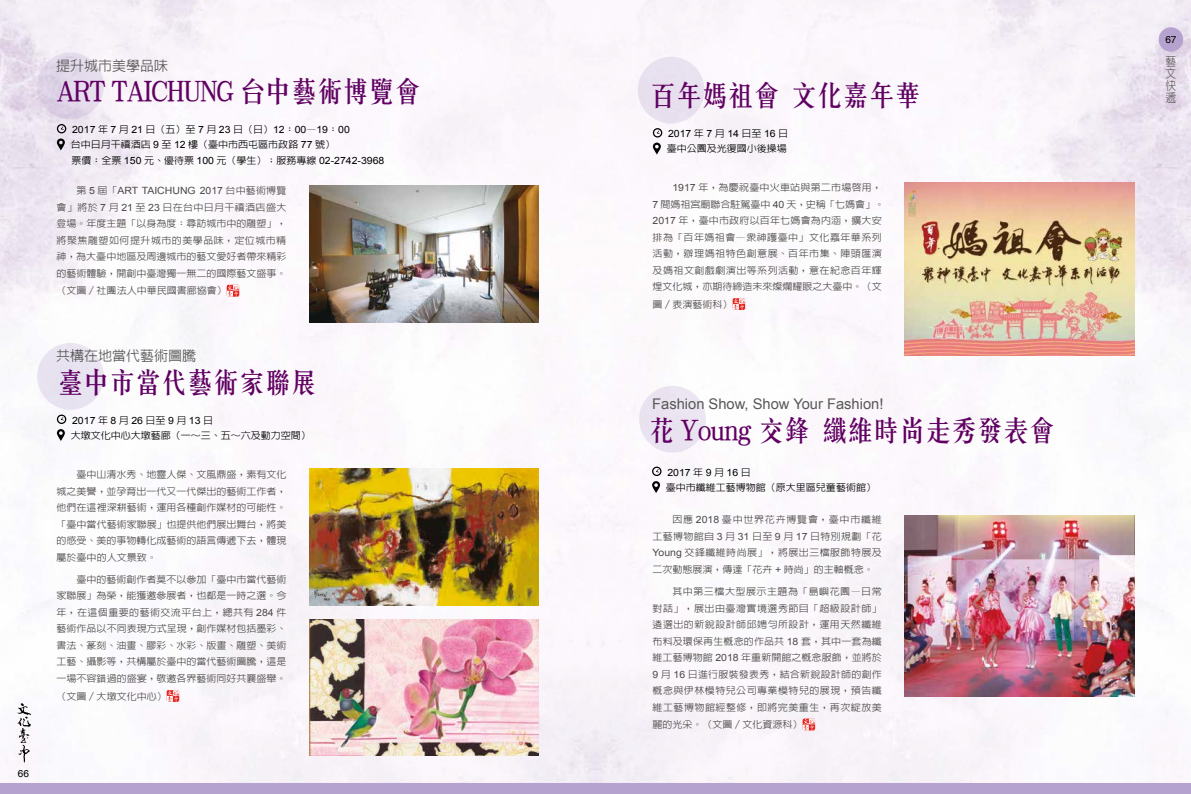
<style>
.page{position:relative;width:1191px;height:794px;background:#fff}
.page>*{position:absolute;margin:0;border:0;box-sizing:border-box;transform-origin:0 0}
.t1{font:500 28px "C Song 3 HK";letter-spacing:-.075em;color:#600062}
.t2{font:500 28px "C Song 3 HK";letter-spacing:-.05em;color:#600062}
.t3{font:14.7px "Arial";color:#595757}
.t4{font:500 14px "AR Hei B5";color:#595757}
.t5{font:300 12px/12px "AR Hei B5";color:#4c4948;text-align:justify;scale:.9 1}
.t6{font:10px "Arial";color:#000;scale:1.05 1}
.t7{font:10px "Arial";color:#4c4948;scale:1.05 1}
.t8{font:10px "Helvetica";color:#000}
.t9{font:500 9.5px/16.5px "AR Hei B5";color:#4c4948;text-align:justify;scale:1.05 1}
.t10{font:500 9.5px/16.5px "AR Hei B5";letter-spacing:.025em;color:#4c4948;scale:1.05 1}
.t11{font:500 9.5px/15.5px "AR Hei B5";color:#000;scale:1.05 1}
.s1{font-family:"AR Hei B5";font-weight:500;font-size:9.5px}
.s2{font-family:"Arial";font-weight:400;font-size:10px}
</style>
<div class="page">
<img style="left:0;top:0;width:1191px;height:783px">
<div style="left:0;top:783px;width:1191px;height:11px;background:#b5a2ce"></div>
<svg style="left:732px;top:298px;width:14px;height:12px"></svg>
<div style="left:637px;top:57px;width:67px;height:66px;background:#e8e1ef;border-radius:50%"></div>
<svg style="left:802px;top:718px;width:13px;height:12px"></svg>
<div style="left:639px;top:386px;width:67px;height:66px;background:#eae3f0;border-radius:50%"></div>
<svg style="left:652px;top:466px;width:9px;height:27px"></svg>
<img style="left:904px;top:515px;width:230px;height:182px">
<svg style="left:653px;top:128px;width:9px;height:9px"></svg>
<svg style="left:653px;top:143px;width:8px;height:11px"></svg>
<img style="left:904px;top:182px;width:230px;height:174px">
<svg style="left:227px;top:285px;width:13px;height:12px"></svg>
<svg style="left:167px;top:690px;width:13px;height:12px"></svg>
<div style="left:37px;top:52px;width:67px;height:67px;background:linear-gradient(to right,#dacfe4,#e7e0ee);border-radius:50%"></div>
<div style="left:37px;top:343px;width:67px;height:67px;background:#e8e3f0;border-radius:50%"></div>
<svg style="left:57px;top:124px;width:9px;height:26px"></svg>
<svg style="left:57px;top:414px;width:9px;height:27px"></svg>
<img style="left:309px;top:186px;width:229px;height:136px">
<img style="left:309px;top:469px;width:230px;height:137px">
<img style="left:309px;top:619px;width:230px;height:137px">
<div style="left:1158px;top:27px;width:25px;height:25px;background:#b5a2ce;border-radius:50%"></div>
<svg style="left:17px;top:703px;width:14px;height:60px"></svg>
<p class="t8" style="left:18px;top:768px;width:13px">66</p>
<h3 class="t4" style="left:56px;top:59px;width:113px">提升城市美學品味</h3>
<h1 class="t2" style="left:57px;top:70px;width:366px">ART TAICHUNG 台中藝術博覽會</h1>
<p class="t6" style="left:72px;top:123px;width:266px">2017 <span class="s1">年</span> 7 <span class="s1">月</span> 21 <span class="s1">日（五）至</span> 7 <span class="s1">月</span> 23 <span class="s1">日（日）</span>12<span class="s1">：</span>00<span class="s1">—</span>19<span class="s1">：</span>00</p>
<p class="t11" style="left:71px;top:137px;width:300px">台中日月千禧酒店 <span class="s2">9</span> 至 <span class="s2">12</span> 樓（臺中市西屯區市政路 <span class="s2">77</span> 號）<br>票價：全票 <span class="s2">150</span> 元、優待票 <span class="s2">100</span> 元（學生）；服務專線 <span class="s2">02-2742-3968</span></p>
<p class="t7" style="left:76px;top:184px;width:201px"><span class="s1">第</span> 5 <span class="s1">屆「</span>ART TAICHUNG 2017 <span class="s1">台中藝術博覽</span></p>
<p class="t9" style="left:57px;top:199px;width:220px">會」將於 <span class="s2">7</span> 月 <span class="s2">21</span> 至 <span class="s2">23</span> 日在台中日月千禧酒店盛大登場。年度主題「以身為度：尋訪城市中的雕塑」，將聚焦雕塑如何提升城市的美學品味，定位城市精神，為大臺中地區及周邊城市的藝文愛好者帶來精彩的藝術體驗，開創中臺灣獨一無二的國際藝文盛事。</p>
<p class="t9" style="left:57px;top:282px;width:163px">（文圖／社團法人中華民國書廊協會）</p>
<h3 class="t4" style="left:56px;top:349px;width:141px">共構在地當代藝術圖騰</h3>
<h1 class="t1" style="left:57px;top:361px;width:263px">臺中市當代藝術家聯展</h1>
<p class="t6" style="left:72px;top:414px;width:136px">2017<span class="s1">年</span>8<span class="s1">月</span>26<span class="s1">日至</span>9<span class="s1">月</span>13<span class="s1">日</span></p>
<p class="t11" style="left:71px;top:427px;width:230px">大墩文化中心大墩藝廊（一～三、五～六及動力空間）</p>
<p class="t9" style="left:57px;top:466px;width:220px;text-indent:20px">臺中山清水秀、地靈人傑、文風鼎盛，素有文化城之美譽，並孕育出一代又一代傑出的藝術工作者，他們在這裡深耕藝術，運用各種創作媒材的可能性。「臺中當代藝術家聯展」也提供他們展出舞台，將美的感受、美的事物轉化成藝術的語言傳遞下去，體現屬於臺中的人文景致。</p>
<p class="t9" style="left:57px;top:571px;width:220px;text-indent:20px">臺中的藝術創作者莫不以參加「臺中市當代藝術家聯展」為榮，能獲邀參展者，也都是一時之選。今年，在這個重要的藝術交流平台上，總共有 <span class="s2">284</span> 件藝術作品以不同表現方式呈現，創作媒材包括墨彩、書法、篆刻、油畫、膠彩、水彩、版畫、雕塑、美術工藝、攝影等，共構屬於臺中的當代藝術圖騰，這是一場不容錯過的盛宴，敬邀各界藝術同好共襄盛舉。</p>
<p class="t9" style="left:57px;top:687px;width:106px">（文圖／大墩文化中心）</p>
<h1 class="t1" style="left:649px;top:74px;width:274px">百年媽祖會 文化嘉年華</h1>
<p class="t6" style="left:668px;top:127px;width:116px">2017<span class="s1">年</span>7<span class="s1">月</span>14<span class="s1">日至</span>16<span class="s1">日</span></p>
<p class="t11" style="left:666px;top:141px;width:116px">臺中公園及光復國小後操場</p>
<p class="t10" style="left:652px;top:179px;width:222px;text-indent:20px"><span class="s2">1917</span> 年，為慶祝臺中火車站與第二市場啟用，<br><span class="s2">7</span> 間媽祖宮廟聯合駐駕臺中 <span class="s2">40</span> 天，史稱「七媽會」。<br><span class="s2">2017</span> 年，臺中市政府以百年七媽會為內涵，擴大安排為「百年媽祖會—眾神護臺中」文化嘉年華系列活動，辦理媽祖特色創意展、百年市集、陣頭匯演及媽祖文創戲劇演出等系列活動，意在紀念百年輝煌文化城，亦期待締造未來燦爛耀眼之大臺中。（文</p>
<p class="t9" style="left:652px;top:296px;width:78px">圖／表演藝術科）</p>
<h2 class="t3" style="left:652px;top:394px;width:233px">Fashion Show, Show Your Fashion!</h2>
<h1 class="t1" style="left:647px;top:409px;width:410px">花 Young 交鋒 纖維時尚走秀發表會</h1>
<p class="t6" style="left:667px;top:466px;width:81px">2017<span class="s1">年</span>9<span class="s1">月</span>16<span class="s1">日</span></p>
<p class="t11" style="left:666px;top:479px;width:201px">臺中市纖維工藝博物館（原大里區兒童藝術館）</p>
<p class="t9" style="left:652px;top:511px;width:220px;text-indent:20px">因應 <span class="s2">2018</span> 臺中世界花卉博覽會，臺中市纖維工藝博物館自 <span class="s2">3</span> 月 <span class="s2">31</span> 日至 <span class="s2">9</span> 月 <span class="s2">17</span> 日特別規劃「花<span class="s2">Young</span> 交鋒纖維時尚展」，將展出三檔服飾特展及二次動態展演，傳達「花卉 <span class="s2">+</span> 時尚」的主軸概念。</p>
<p class="t9" style="left:652px;top:583px;width:220px;text-indent:20px">其中第三檔大型展示主題為「島嶼花園—日常對話」，展出由臺灣實境選秀節目「超級設計師」遴選出的新銳設計師邱娉勻所設計，運用天然纖維布料及環保再生概念的作品共 <span class="s2">18</span> 套，其中一套為纖維工藝博物館 <span class="s2">2018</span> 年重新開館之概念服飾，並將於<span class="s2">9</span> 月 <span class="s2">16</span> 日進行服裝發表秀，結合新銳設計師的創作概念與伊林模特兒公司專業模特兒的展現，預告纖維工藝博物館經整修，即將完美重生，再次綻放美</p>
<p class="t9" style="left:652px;top:716px;width:144px">麗的光采。（文圖／文化資源科）</p>
<p class="t8" style="left:1165px;top:33px;width:13px">67</p>
<p class="t5" style="left:1165px;top:55px;width:13px">藝文快遞</p>
</div>
